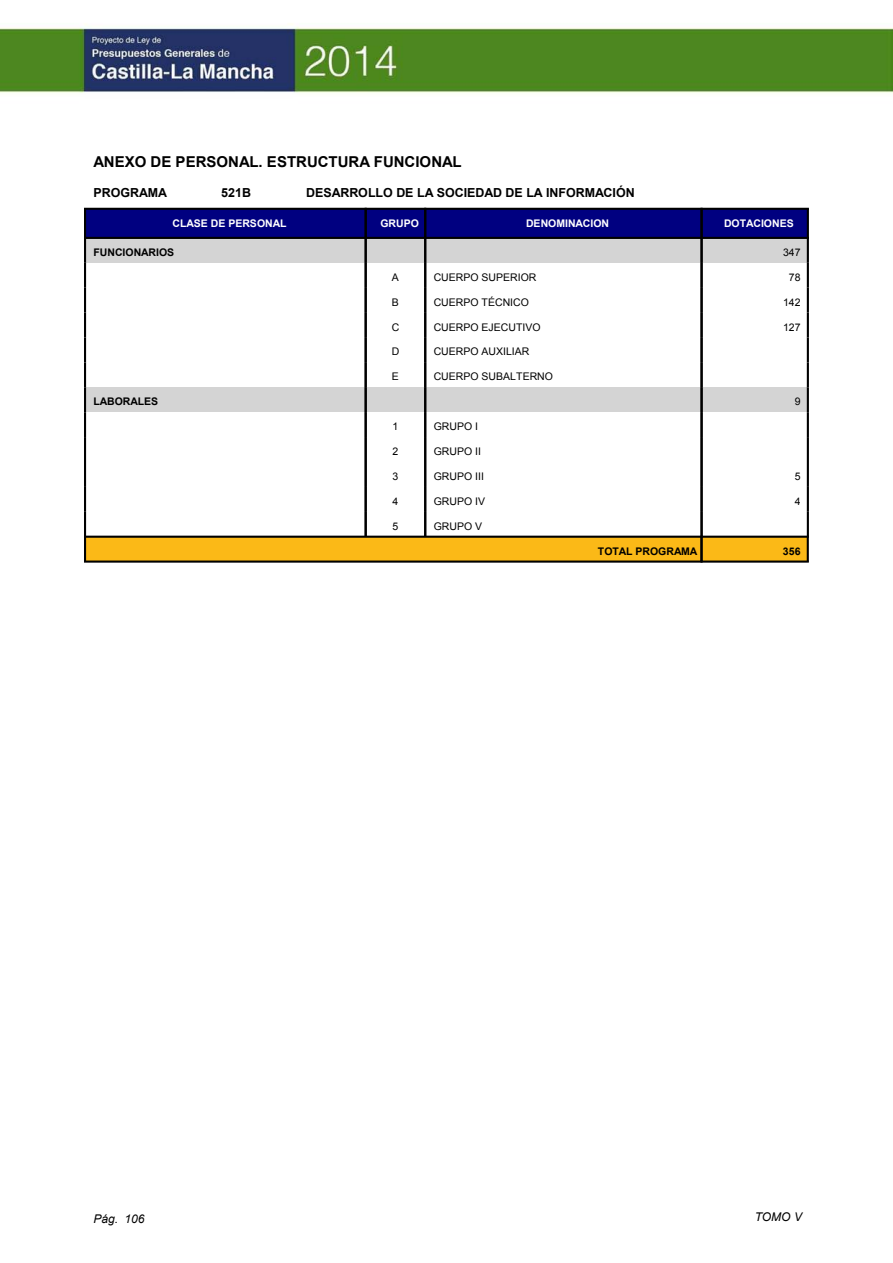
<style>
.page{position:relative;width:893px;height:1263px;background:#fff}
.page>*{position:absolute;margin:0;border:0;box-sizing:border-box;transform-origin:0 0}
.t1{font:700 15px "Arial";color:#000}
.t2{font:700 12.45px "Arial";color:#000}
.t3{font:italic 12px "Arial";color:#000}
.t4{font:10.5px "Arial";color:#000}
.t5{font:700 10.5px "Arial";color:#fff}
.t6{font:700 10.5px "Arial";color:#000}
</style>
<div class="page">
<div style="left:85px;top:209px;width:281px;height:29px;background:#000080"></div>
<div style="left:366px;top:209px;width:59px;height:29px;background:#000080"></div>
<div style="left:425px;top:209px;width:277px;height:29px;background:#000080"></div>
<div style="left:702px;top:209px;width:106px;height:29px;background:#000080"></div>
<div style="left:85px;top:238px;width:281px;height:25px;background:#d4d4d4"></div>
<div style="left:366px;top:238px;width:59px;height:25px;background:#d4d4d4"></div>
<div style="left:425px;top:238px;width:277px;height:25px;background:#d4d4d4"></div>
<div style="left:702px;top:238px;width:106px;height:25px;background:#d4d4d4"></div>
<div style="left:85px;top:387px;width:281px;height:25px;background:#d4d4d4"></div>
<div style="left:366px;top:387px;width:59px;height:25px;background:#d4d4d4"></div>
<div style="left:425px;top:387px;width:277px;height:25px;background:#d4d4d4"></div>
<div style="left:702px;top:387px;width:106px;height:25px;background:#d4d4d4"></div>
<div style="left:85px;top:537px;width:616px;height:25px;background:#fbb917"></div>
<div style="left:701px;top:537px;width:107px;height:25px;background:#fbb917"></div>
<hr style="left:84px;top:209px;width:2px;height:29px;background:#000">
<hr style="left:84px;top:208px;width:283px;height:2px;background:#000">
<hr style="left:84px;top:237px;width:283px;height:2px;background:#000">
<hr style="left:365px;top:209px;width:2px;height:29px;background:#000">
<hr style="left:365px;top:208px;width:61px;height:2px;background:#000">
<hr style="left:365px;top:237px;width:61px;height:2px;background:#000">
<hr style="left:424px;top:209px;width:2px;height:29px;background:#000">
<hr style="left:424px;top:208px;width:279px;height:2px;background:#000">
<hr style="left:424px;top:237px;width:279px;height:2px;background:#000">
<hr style="left:700px;top:209px;width:3px;height:29px;background:#000">
<hr style="left:807px;top:209px;width:2px;height:29px;background:#000">
<hr style="left:700px;top:208px;width:109px;height:2px;background:#000">
<hr style="left:700px;top:237px;width:109px;height:2px;background:#000">
<hr style="left:84px;top:238px;width:2px;height:25px;background:#000">
<hr style="left:365px;top:238px;width:2px;height:25px;background:#000">
<hr style="left:424px;top:238px;width:2px;height:25px;background:#000">
<hr style="left:700px;top:238px;width:3px;height:25px;background:#000">
<hr style="left:807px;top:238px;width:2px;height:25px;background:#000">
<hr style="left:84px;top:263px;width:2px;height:25px;background:#000">
<hr style="left:365px;top:263px;width:2px;height:25px;background:#000">
<hr style="left:424px;top:263px;width:2px;height:25px;background:#000">
<hr style="left:700px;top:263px;width:3px;height:25px;background:#000">
<hr style="left:807px;top:263px;width:2px;height:25px;background:#000">
<hr style="left:84px;top:288px;width:2px;height:25px;background:#000">
<hr style="left:365px;top:288px;width:2px;height:25px;background:#000">
<hr style="left:424px;top:288px;width:2px;height:25px;background:#000">
<hr style="left:700px;top:288px;width:3px;height:25px;background:#000">
<hr style="left:807px;top:288px;width:2px;height:25px;background:#000">
<hr style="left:84px;top:313px;width:2px;height:24px;background:#000">
<hr style="left:365px;top:313px;width:2px;height:24px;background:#000">
<hr style="left:424px;top:313px;width:2px;height:24px;background:#000">
<hr style="left:700px;top:313px;width:3px;height:24px;background:#000">
<hr style="left:807px;top:313px;width:2px;height:24px;background:#000">
<hr style="left:84px;top:337px;width:2px;height:25px;background:#000">
<hr style="left:365px;top:337px;width:2px;height:25px;background:#000">
<hr style="left:424px;top:337px;width:2px;height:25px;background:#000">
<hr style="left:700px;top:337px;width:3px;height:25px;background:#000">
<hr style="left:807px;top:337px;width:2px;height:25px;background:#000">
<hr style="left:84px;top:362px;width:2px;height:25px;background:#000">
<hr style="left:365px;top:362px;width:2px;height:25px;background:#000">
<hr style="left:424px;top:362px;width:2px;height:25px;background:#000">
<hr style="left:700px;top:362px;width:3px;height:25px;background:#000">
<hr style="left:807px;top:362px;width:2px;height:25px;background:#000">
<hr style="left:84px;top:387px;width:2px;height:25px;background:#000">
<hr style="left:365px;top:387px;width:2px;height:25px;background:#000">
<hr style="left:424px;top:387px;width:2px;height:25px;background:#000">
<hr style="left:700px;top:387px;width:3px;height:25px;background:#000">
<hr style="left:807px;top:387px;width:2px;height:25px;background:#000">
<hr style="left:84px;top:412px;width:2px;height:25px;background:#000">
<hr style="left:365px;top:412px;width:2px;height:25px;background:#000">
<hr style="left:424px;top:412px;width:2px;height:25px;background:#000">
<hr style="left:700px;top:412px;width:3px;height:25px;background:#000">
<hr style="left:807px;top:412px;width:2px;height:25px;background:#000">
<hr style="left:84px;top:437px;width:2px;height:25px;background:#000">
<hr style="left:365px;top:437px;width:2px;height:25px;background:#000">
<hr style="left:424px;top:437px;width:2px;height:25px;background:#000">
<hr style="left:700px;top:437px;width:3px;height:25px;background:#000">
<hr style="left:807px;top:437px;width:2px;height:25px;background:#000">
<hr style="left:84px;top:462px;width:2px;height:25px;background:#000">
<hr style="left:365px;top:462px;width:2px;height:25px;background:#000">
<hr style="left:424px;top:462px;width:2px;height:25px;background:#000">
<hr style="left:700px;top:462px;width:3px;height:25px;background:#000">
<hr style="left:807px;top:462px;width:2px;height:25px;background:#000">
<hr style="left:84px;top:487px;width:2px;height:25px;background:#000">
<hr style="left:365px;top:487px;width:2px;height:25px;background:#000">
<hr style="left:424px;top:487px;width:2px;height:25px;background:#000">
<hr style="left:700px;top:487px;width:3px;height:25px;background:#000">
<hr style="left:807px;top:487px;width:2px;height:25px;background:#000">
<hr style="left:84px;top:512px;width:2px;height:25px;background:#000">
<hr style="left:365px;top:512px;width:2px;height:25px;background:#000">
<hr style="left:424px;top:512px;width:2px;height:25px;background:#000">
<hr style="left:700px;top:512px;width:3px;height:25px;background:#000">
<hr style="left:807px;top:512px;width:2px;height:25px;background:#000">
<hr style="left:84px;top:537px;width:2px;height:25px;background:#000">
<hr style="left:84px;top:536px;width:619px;height:2px;background:#000">
<hr style="left:84px;top:560px;width:619px;height:3px;background:#000">
<hr style="left:700px;top:537px;width:3px;height:25px;background:#000">
<hr style="left:807px;top:537px;width:2px;height:25px;background:#000">
<hr style="left:700px;top:536px;width:109px;height:2px;background:#000">
<hr style="left:700px;top:560px;width:109px;height:3px;background:#000">
<img style="left:0;top:24px;width:893px;height:69px">
<h1 class="t1" style="left:94px;top:152px;width:370px">ANEXO DE PERSONAL. ESTRUCTURA FUNCIONAL</h1>
<p class="t2" style="left:94px;top:184px;width:75px">PROGRAMA</p>
<p class="t2" style="left:221px;top:184px;width:31px">521B</p>
<p class="t2" style="left:306px;top:184px;width:330px">DESARROLLO DE LA SOCIEDAD DE LA INFORMACIÓN</p>
<p class="t5" style="left:173px;top:216px;width:115px">CLASE DE PERSONAL</p>
<p class="t5" style="left:380px;top:216px;width:40px">GRUPO</p>
<p class="t5" style="left:526px;top:216px;width:85px">DENOMINACION</p>
<p class="t5" style="left:724px;top:216px;width:71px">DOTACIONES</p>
<p class="t6" style="left:94px;top:245px;width:82px">FUNCIONARIOS</p>
<p class="t4" style="left:783px;top:245px;width:19px">347</p>
<p class="t4" style="left:392px;top:270px;width:9px">A</p>
<p class="t4" style="left:434px;top:270px;width:104px">CUERPO SUPERIOR</p>
<p class="t4" style="left:789px;top:270px;width:13px">78</p>
<p class="t4" style="left:392px;top:295px;width:9px">B</p>
<p class="t4" style="left:434px;top:295px;width:97px">CUERPO TÉCNICO</p>
<p class="t4" style="left:783px;top:295px;width:19px">142</p>
<p class="t4" style="left:392px;top:320px;width:9px">C</p>
<p class="t4" style="left:434px;top:320px;width:109px">CUERPO EJECUTIVO</p>
<p class="t4" style="left:783px;top:320px;width:19px">127</p>
<p class="t4" style="left:392px;top:345px;width:9px">D</p>
<p class="t4" style="left:434px;top:345px;width:97px">CUERPO AUXILIAR</p>
<p class="t4" style="left:392px;top:370px;width:9px">E</p>
<p class="t4" style="left:434px;top:370px;width:121px">CUERPO SUBALTERNO</p>
<p class="t6" style="left:94px;top:395px;width:66px">LABORALES</p>
<p class="t4" style="left:795px;top:395px;width:7px">9</p>
<p class="t4" style="left:393px;top:420px;width:7px">1</p>
<p class="t4" style="left:434px;top:420px;width:46px">GRUPO I</p>
<p class="t4" style="left:393px;top:444px;width:7px">2</p>
<p class="t4" style="left:434px;top:444px;width:49px">GRUPO II</p>
<p class="t4" style="left:393px;top:469px;width:7px">3</p>
<p class="t4" style="left:434px;top:469px;width:52px">GRUPO III</p>
<p class="t4" style="left:795px;top:469px;width:7px">5</p>
<p class="t4" style="left:392px;top:494px;width:7px">4</p>
<p class="t4" style="left:434px;top:494px;width:53px">GRUPO IV</p>
<p class="t4" style="left:795px;top:494px;width:7px">4</p>
<p class="t4" style="left:392px;top:519px;width:7px">5</p>
<p class="t4" style="left:434px;top:519px;width:50px">GRUPO V</p>
<p class="t6" style="left:598px;top:544px;width:101px">TOTAL PROGRAMA</p>
<p class="t6" style="left:783px;top:544px;width:19px">356</p>
<p class="t3" style="left:94px;top:1211px;width:52px">Pág. 106</p>
<p class="t3" style="left:755px;top:1209px;width:49px">TOMO V</p>
</div>
